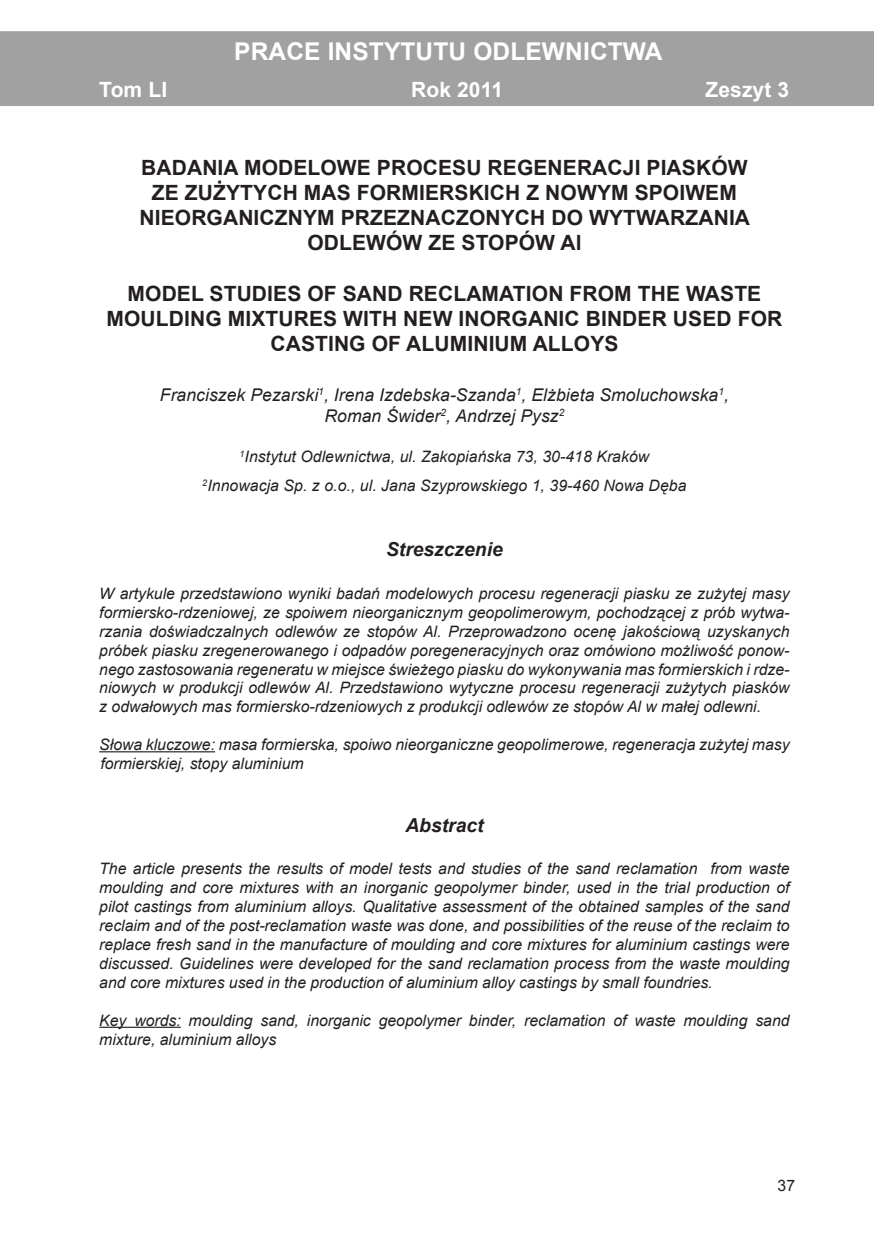
<style>
.page{position:relative;width:874px;height:1241px;background:#fff}
.page>*{position:absolute;margin:0;border:0;box-sizing:border-box;transform-origin:0 0}
.t1{font:700 24.5px "Arial";letter-spacing:.005em;color:#fff}
.t2{font:700 21px/25.2px "Arial";letter-spacing:.005em;color:#231f20;text-align:center}
.t3{font:700 21px "Arial";letter-spacing:.005em;color:#fff}
.Normalny{font:italic 700 19.25px "Arial";color:#231f20}
.t4{font:italic 17.5px/21px "Arial";letter-spacing:.005em;color:#231f20;text-align:center}
.Normalny-2{font:italic 15.75px/18.9px "Arial";color:#231f20;text-align:justify}
.t5{font:15.75px "Arial";color:#231f20}
</style>
<div class="page">
<div style="left:0;top:31px;width:873px;height:75px;background:#a1a1a1;border:2px solid #808080"></div>
<hr style="left:99px;top:751px;width:116px;height:1px;background:#231f20">
<hr style="left:99px;top:1026px;width:82px;height:1px;background:#231f20">
<p class="t1" style="left:234px;top:35px;width:429px">PRACE INSTYTUTU ODLEWNICTWA</p>
<p class="t3" style="left:99px;top:75px;width:69px">Tom LI</p>
<p class="t3" style="left:411px;top:75px;width:93px">Rok 2011</p>
<p class="t3" style="left:705px;top:75px;width:85px">Zeszyt 3</p>
<p class="t2" style="left:139px;top:155px;width:611px">BADANIA MODELOWE PROCESU REGENERACJI PIASKÓW ZE ZUŻYTYCH MAS FORMIERSKICH Z NOWYM SPOIWEM NIEORGANICZNYM PRZEZNACZONYCH DO WYTWARZANIA ODLEWÓW ZE STOPÓW Al</p>
<p class="t2" style="left:106px;top:281px;width:677px">MODEL STUDIES OF SAND RECLAMATION FROM THE WASTE<br>MOULDING MIXTURES WITH NEW INORGANIC BINDER USED FOR<br>CASTING OF ALUMINIUM ALLOYS</p>
<p class="t4" style="left:160px;top:385px;width:570px">Franciszek Pezarski<sup>1</sup>, Irena Izdebska-Szanda<sup>1</sup>, Elżbieta Smoluchowska<sup>1</sup>,<br>Roman Świder<sup>2</sup>, Andrzej Pysz<sup>2</sup></p>
<p class="Normalny-2" style="left:239px;top:447px;width:411px"><sup>1</sup>Instytut Odlewnictwa, ul. Zakopiańska 73, 30-418 Kraków</p>
<p class="Normalny-2" style="left:202px;top:476px;width:485px"><sup>2</sup>Innowacja Sp. z o.o., ul. Jana Szyprowskiego 1, 39-460 Nowa Dęba</p>
<p class="Normalny" style="left:386px;top:537px;width:118px">Streszczenie</p>
<p class="Normalny-2" style="left:99px;top:584px;width:691px">W artykule przedstawiono wyniki badań modelowych procesu regeneracji piasku ze zużytej masy formiersko-rdzeniowej, ze spoiwem nieorganicznym geopolimerowym, pochodzącej z prób wytwa&shy;rzania doświadczalnych odlewów ze stopów Al. Przeprowadzono ocenę jakościową uzyskanych próbek piasku zregenerowanego i odpadów poregeneracyjnych oraz omówiono możliwość ponow&shy;nego zastosowania regeneratu w miejsce świeżego piasku do wykonywania mas formierskich i rdze&shy;niowych w produkcji odlewów Al. Przedstawiono wytyczne procesu regeneracji zużytych piasków z odwałowych mas formiersko-rdzeniowych z produkcji odlewów ze stopów Al w małej odlewni.</p>
<p class="Normalny-2" style="left:99px;top:735px;width:691px">Słowa kluczowe: masa formierska, spoiwo nieorganiczne geopolimerowe, regeneracja zużytej masy formierskiej, stopy aluminium</p>
<p class="Normalny" style="left:405px;top:812px;width:80px">Abstract</p>
<p class="Normalny-2" style="left:99px;top:859px;width:691px">The article presents the results of model tests and studies of the sand reclamation from waste moulding and core mixtures with an inorganic geopolymer binder, used in the trial production of pilot castings from aluminium alloys. Qualitative assessment of the obtained samples of the sand reclaim and of the post-reclamation waste was done, and possibilities of the reuse of the reclaim to replace fresh sand in the manufacture of moulding and core mixtures for aluminium castings were discussed. Guidelines were developed for the sand reclamation process from the waste moulding and core mixtures used in the production of aluminium alloy castings by small foundries.</p>
<p class="Normalny-2" style="left:99px;top:1010px;width:691px">Key words: moulding sand, inorganic geopolymer binder, reclamation of waste moulding sand mixture, aluminium alloys</p>
<p class="t5" style="left:777px;top:1174px;width:19px">37</p>
</div>
